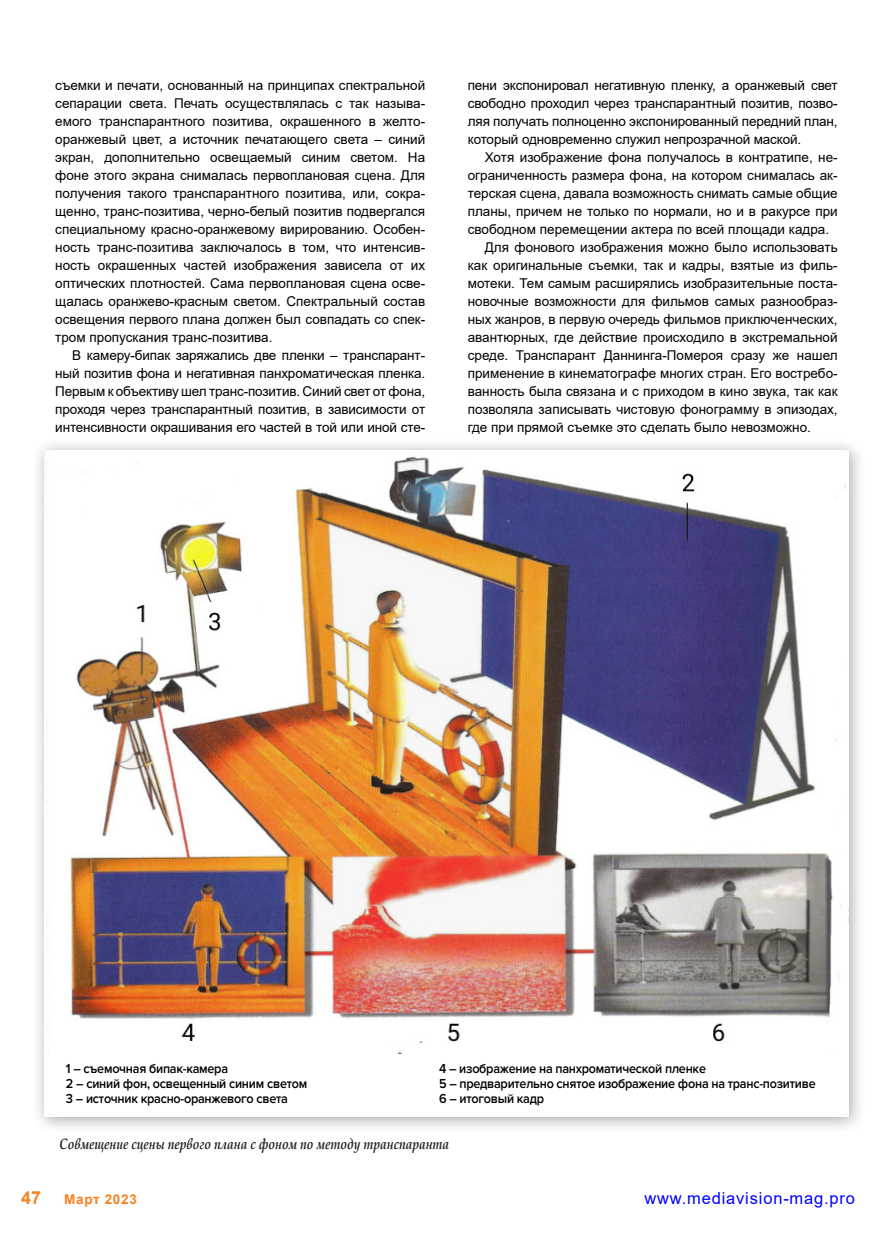
<style>
.page{position:relative;width:893px;height:1234px;background:#fff}
.page>*{position:absolute;margin:0;border:0;box-sizing:border-box;transform-origin:0 0}
.t1{font:700 18px "Arial";color:#f58220}
.t2{font:16.5px "Arial";letter-spacing:.05em;color:#00f}
.t3{font:italic 700 15px "Book Antiqua";color:#231f20;scale:.8 1}
.t4{font:13.5px/18px "Arial";color:#000;text-align:justify}
.t5{font:600 13.5px/15px "Proxima Nova";letter-spacing:-.02em;color:#000;scale:.93 1}
.t6{font:700 13.5px "Arial";letter-spacing:.05em;color:#f58220}
</style>
<div class="page">
<div style="left:32px;top:437px;width:834px;height:696px;background:#231f20;opacity:.4"></div>
<div style="left:44px;top:450px;width:805px;height:666px;background:#fff"></div>
<img style="left:45px;top:451px;width:804px;height:602px">
<p class="t4" style="left:55px;top:76px;width:371px">съемки и печати, основанный на принципах спектральной сепарации света. Печать осуществлялась с так называ&shy;емого транспарантного позитива, окрашенного в желто&shy;оранжевый цвет, а источник печатающего света – синий экран, дополнительно освещаемый синим светом. На фоне этого экрана снималась первоплановая сцена. Для получения такого транспарантного позитива, или, сокра&shy;щенно, транс-позитива, черно-белый позитив подвергался специальному красно-оранжевому вирированию. Особен&shy;ность транс-позитива заключалось в том, что интенсив&shy;ность окрашенных частей изображения зависела от их оптических плотностей. Сама первоплановая сцена осве&shy;щалась оранжево-красным светом. Спектральный состав освещения первого плана должен был совпадать со спек&shy;тром пропускания транс-позитива.</p>
<p class="t4" style="left:55px;top:346px;width:371px;text-indent:17px">В камеру-бипак заряжались две пленки – транспарант&shy;ный позитив фона и негативная панхроматическая пленка.<br>Первым к объективу шел транс-позитив. Синий свет от фона, проходя через транспарантный позитив, в зависимости от интенсивности окрашивания его частей в той или иной сте-</p>
<p class="t4" style="left:468px;top:76px;width:371px">пени экспонировал негативную пленку, а оранжевый свет свободно проходил через транспарантный позитив, позво&shy;ляя получать полноценно экспонированный передний план, который одновременно служил непрозрачной маской.</p>
<p class="t4" style="left:485px;top:148px;width:354px">Хотя изображение фона получалось в контратипе, не-</p>
<p class="t4" style="left:468px;top:166px;width:371px">ограниченность размера фона, на котором снималась ак-</p>
<p class="t4" style="left:468px;top:184px;width:371px">терская сцена, давала возможность снимать самые общие</p>
<p class="t4" style="left:468px;top:202px;width:371px">планы, причем не только по нормали, но и в ракурсе при</p>
<p class="t4" style="left:468px;top:220px;width:363px">свободном перемещении актера по всей площади кадра.</p>
<p class="t4" style="left:485px;top:238px;width:354px">Для фонового изображения можно было использовать</p>
<p class="t4" style="left:468px;top:256px;width:371px">как оригинальные съемки, так и кадры, взятые из филь-</p>
<p class="t4" style="left:468px;top:274px;width:371px">мотеки. Тем самым расширялись изобразительные поста-</p>
<p class="t4" style="left:468px;top:292px;width:371px">новочные возможности для фильмов самых разнообраз-</p>
<p class="t4" style="left:468px;top:310px;width:371px">ных жанров, в первую очередь фильмов приключенческих,</p>
<p class="t4" style="left:468px;top:328px;width:371px">авантюрных, где действие происходило в экстремальной</p>
<p class="t4" style="left:468px;top:346px;width:371px">среде. Транспарант Даннинга-Помероя сразу же нашел</p>
<p class="t4" style="left:468px;top:364px;width:371px">применение в кинематографе многих стран. Его востребо-</p>
<p class="t4" style="left:468px;top:382px;width:371px">ванность была связана и с приходом в кино звука, так как</p>
<p class="t4" style="left:468px;top:400px;width:371px">позволяла записывать чистовую фонограмму в эпизодах,</p>
<p class="t4" style="left:468px;top:418px;width:345px">где при прямой съемке это сделать было невозможно.</p>
<p class="t5" style="left:66px;top:1060px;width:261px">1 – съемочная бипак-камера<br>2 – синий фон, освещенный синим светом<br>3 – источник красно-оранжевого света</p>
<p class="t5" style="left:439px;top:1060px;width:406px">4 – изображение на панхроматической пленке<br>5 – предварительно снятое изображение фона на транс-позитиве<br>6 – итоговый кадр</p>
<p class="t3" style="left:60px;top:1133px;width:489px">Совмещение сцены первого плана с фоном по методу транспаранта</p>
<h1 class="t1" style="left:21px;top:1184px;width:22px">47</h1>
<p class="t6" style="left:64px;top:1189px;width:74px">Март 2023</p>
<p class="t2" style="left:644px;top:1186px;width:212px">www.mediavision-mag.pro</p>
</div>
